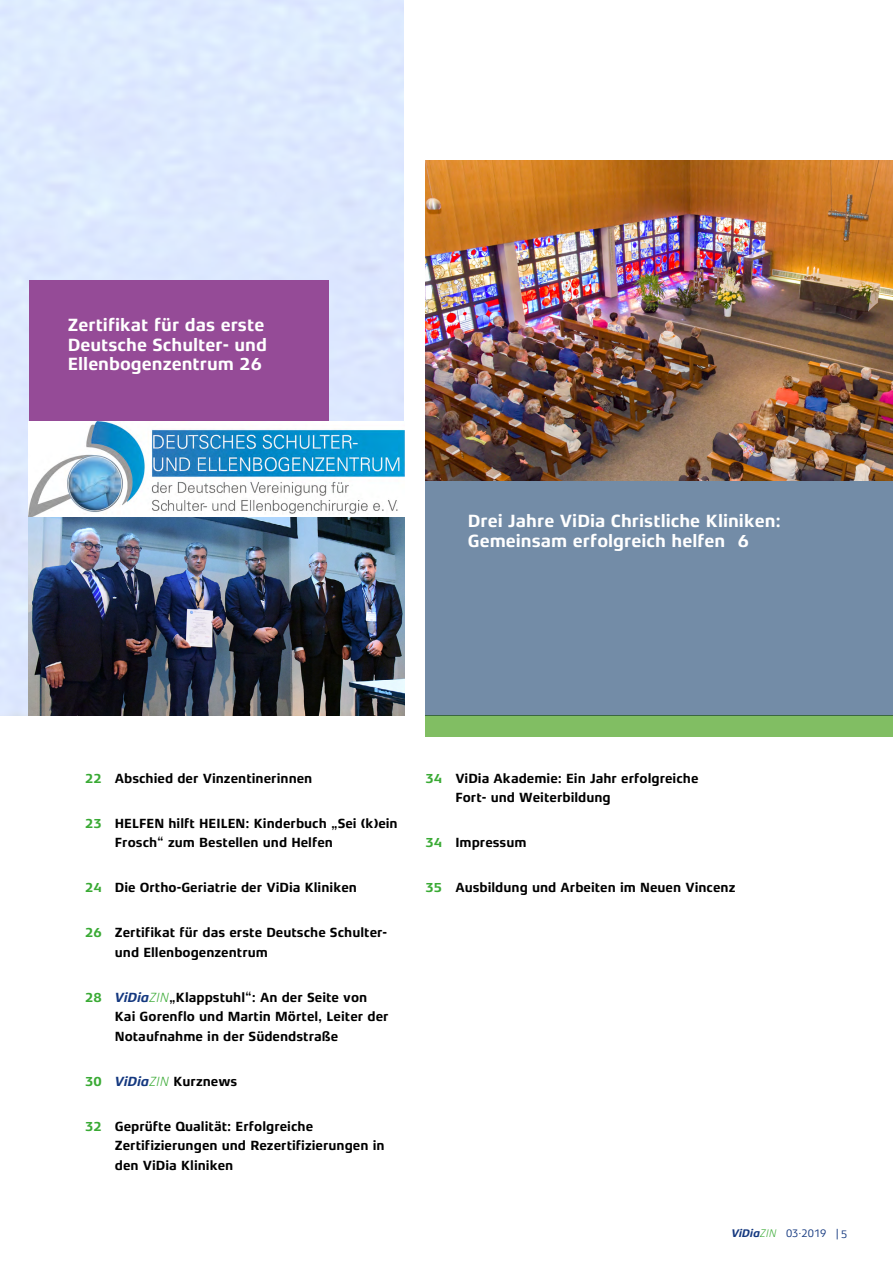
<style>
.page{position:relative;width:893px;height:1263px;background:#fff}
.page>*{position:absolute;margin:0;border:0;box-sizing:border-box;transform-origin:0 0}
.t1{font:700 18px/19.5px "Xenois Sans Pro";color:#fff}
.t2{font:700 13.5px/19.5px "Xenois Sans Pro";color:#000}
.t3{font:11.25px "Xenois Sans Pro";color:#14387f}
.s1{color:#3aaa35}
.s2{font-style:italic;color:#14387f}
.s3{font-weight:300;font-style:italic;color:#3aaa35}
.s4{font-weight:700;font-style:italic}
</style>
<div class="page">
<div style="left:0;top:0;width:404px;height:716px;background:#dde9fe"></div>
<div style="left:425px;top:480px;width:468px;height:236px;background:#738ca7"></div>
<div style="left:29px;top:281px;width:300px;height:140px;background:#954b97"></div>
<img style="left:29px;top:422px;width:375px;height:294px">
<img style="left:425px;top:160px;width:468px;height:320px">
<div style="left:425px;top:716px;width:468px;height:21px;background:#81be63"></div>
<h1 class="t1" style="left:68px;top:315px;width:201px">Zertifikat für das erste<br>Deutsche Schulter- und<br>Ellenbogenzentrum 26</h1>
<h1 class="t1" style="left:468px;top:511px;width:315px">Drei Jahre ViDia Christliche Kliniken:<br>Gemeinsam erfolgreich helfen 6</h1>
<p class="t2" style="left:85px;top:768px;width:229px"><span class="s1">22</span> Abschied der Vinzentinerinnen</p>
<p class="t2" style="left:115px;top:813px;width:284px;text-indent:-30px"><span class="s1">23</span> HELFEN hilft HEILEN: Kinderbuch „Sei (k)ein<br>Frosch“ zum Bestellen und Helfen</p>
<p class="t2" style="left:85px;top:878px;width:273px"><span class="s1">24</span> Die Ortho-Geriatrie der ViDia Kliniken</p>
<p class="t2" style="left:115px;top:923px;width:274px;text-indent:-30px"><span class="s1">26</span> Zertifikat für das erste Deutsche Schulter&shy;und Ellenbogenzentrum</p>
<p class="t2" style="left:115px;top:987px;width:275px;text-indent:-30px"><span class="s1">28</span> <span class="s2">ViDia</span><span class="s3">ZIN</span>„Klappstuhl“: An der Seite von<br>Kai Gorenflo und Martin Mörtel, Leiter der<br>Notaufnahme in der Südendstraße</p>
<p class="t2" style="left:85px;top:1071px;width:154px"><span class="s1">30</span> <span class="s2">ViDia</span><span class="s3">ZIN</span> Kurznews</p>
<p class="t2" style="left:115px;top:1116px;width:271px;text-indent:-30px"><span class="s1">32</span> Geprüfte Qualität: Erfolgreiche<br>Zertifizierungen und Rezertifizierungen in den ViDia Kliniken</p>
<p class="t2" style="left:455px;top:768px;width:245px;text-indent:-30px"><span class="s1">34</span> ViDia Akademie: Ein Jahr erfolgreiche<br>Fort- und Weiterbildung</p>
<p class="t2" style="left:426px;top:833px;width:103px"><span class="s1">34</span> Impressum</p>
<p class="t2" style="left:426px;top:878px;width:311px"><span class="s1">35</span> Ausbildung und Arbeiten im Neuen Vincenz</p>
<p class="t3" style="left:731px;top:1227px;width:117px"><span class="s4">ViDia</span><span class="s3">ZIN</span> 03·2019 | 5</p>
</div>
